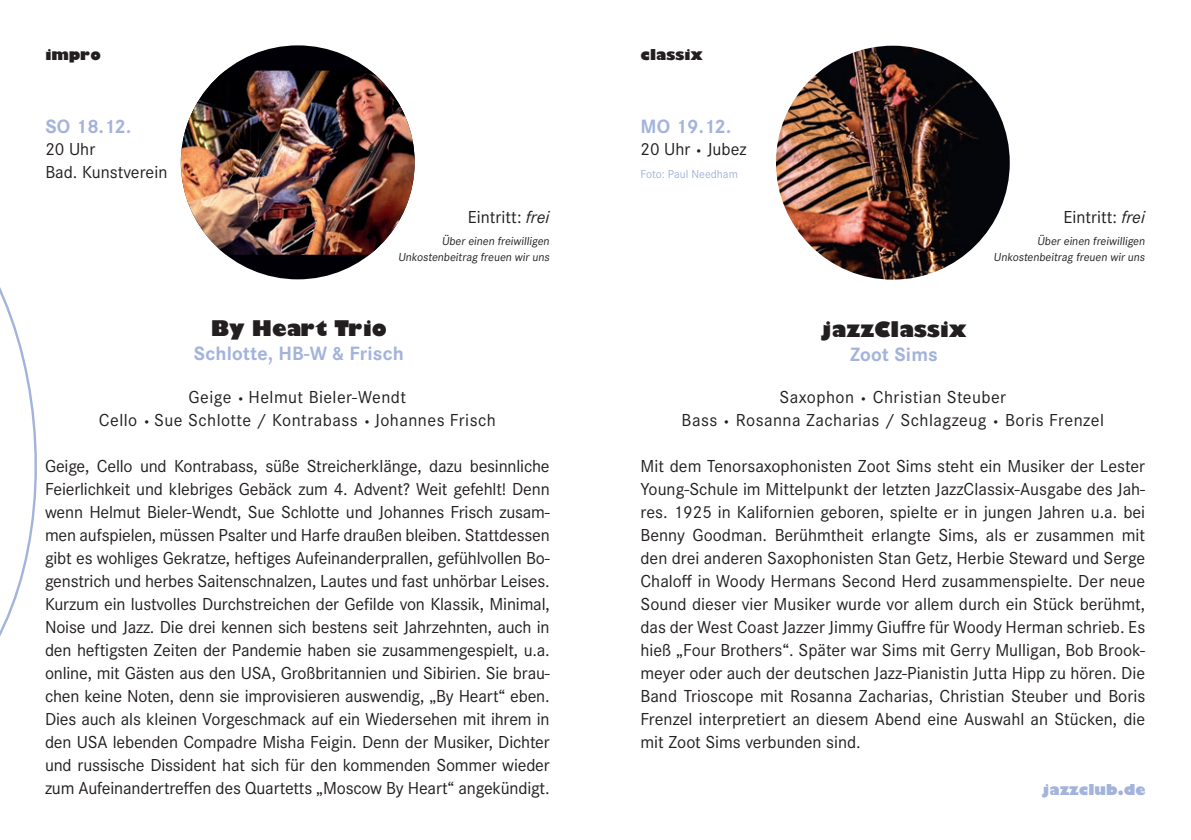
<style>
.page{position:relative;width:1191px;height:840px;background:#fff}
.page>*{position:absolute;margin:0;border:0;box-sizing:border-box;transform-origin:0 0}
.t1{font:800 21px "Gill Sans";color:#231f20}
.t2{font:700 20px "Corporate S";letter-spacing:.01em;color:#a3b3db}
.t3{font:18px/23px "Corporate S";letter-spacing:.005em;color:#231f20;text-align:justify}
.t4{font:18px/23px "Corporate S";letter-spacing:.025em;color:#231f20;text-align:center}
.t5{font:800 14.6px "Gill Sans";color:#231f20}
.t6{font:800 14.6px "Gill Sans";color:#a3b3db}
.t7{font:12px/16px "Corporate S";color:#231f20;text-align:right}
.t8{font:12px "Corporate S";color:#a3b3db}
.s1{font-style:italic}
.s2{font-size:12px}
</style>
<div class="page">
<svg style="left:0;top:287px;width:37px;height:349px"></svg>
<div style="left:181px;top:45px;width:233px;height:234px;background:#000006;border-radius:50%"></div>
<img style="left:181px;top:71px;width:233px;height:183px">
<img style="left:776px;top:46px;width:233px;height:233px;border-radius:117px">
<p class="t5" style="left:45px;top:43px;width:57px">impro</p>
<p class="t2" style="left:45px;top:112px;width:87px">SO 18.12.</p>
<p class="t3" style="left:45px;top:137px;width:124px;line-height:22.4px">20 Uhr<br>Bad. Kunstverein</p>
<p class="t3" style="left:468px;top:204px;width:83px">Eintritt: <span class="s1">frei</span></p>
<p class="t7" style="left:398px;top:232px;width:155px">Über einen freiwilligen<br>Unkostenbeitrag freuen wir uns</p>
<p class="t1" style="left:211px;top:312px;width:178px">By Heart Trio</p>
<p class="t2" style="left:194px;top:340px;width:211px">Schlotte, HB-W &amp; Frisch</p>
<p class="t4" style="left:99px;top:384px;width:398px">Geige <span class="s2">•</span> Helmut Bieler-Wendt<br>Cello <span class="s2">•</span> Sue Schlotte / Kontrabass <span class="s2">•</span> Johannes Frisch</p>
<p class="t3" style="left:45px;top:453px;width:506px">Geige, Cello und Kontrabass, süße Streicherklänge, dazu besinnliche Feierlichkeit und klebriges Gebäck zum 4. Advent? Weit gefehlt! Denn wenn Helmut Bieler-Wendt, Sue Schlotte und Johannes Frisch zusam&shy;men aufspielen, müssen Psalter und Harfe draußen bleiben. Stattdessen gibt es wohliges Gekratze, heftiges Aufeinanderprallen, gefühlvollen Bo&shy;genstrich und herbes Saitenschnalzen, Lautes und fast unhörbar Leises.<br>Kurzum ein lustvolles Durchstreichen der Gefilde von Klassik, Minimal, Noise und Jazz. Die drei kennen sich bestens seit Jahrzehnten, auch in den heftigsten Zeiten der Pandemie haben sie zusammengespielt, u.a. online, mit Gästen aus den USA, Großbritannien und Sibirien. Sie brau&shy;chen keine Noten, denn sie improvisieren auswendig, „By Heart“ eben.<br>Dies auch als kleinen Vorgeschmack auf ein Wiedersehen mit ihrem in den USA lebenden Compadre Misha Feigin. Denn der Musiker, Dichter und russische Dissident hat sich für den kommenden Sommer wieder zum Aufeinandertreffen des Quartetts „Moscow By Heart“ angekündigt.</p>
<p class="t5" style="left:640px;top:43px;width:64px">classix</p>
<p class="t2" style="left:640px;top:112px;width:92px">MO 19.12.</p>
<p class="t3" style="left:640px;top:137px;width:108px">20 Uhr <span class="s2">•</span> Jubez</p>
<p class="t8" style="left:640px;top:166px;width:99px">Foto: Paul Needham</p>
<p class="t1" style="left:821px;top:312px;width:147px">jazzClassix</p>
<p class="t2" style="left:850px;top:340px;width:89px">Zoot Sims</p>
<p class="t3" style="left:1063px;top:204px;width:83px">Eintritt: <span class="s1">frei</span></p>
<p class="t7" style="left:993px;top:232px;width:155px">Über einen freiwilligen<br>Unkostenbeitrag freuen wir uns</p>
<p class="t4" style="left:681px;top:384px;width:424px">Saxophon <span class="s2">•</span> Christian Steuber<br>Bass <span class="s2">•</span> Rosanna Zacharias / Schlagzeug <span class="s2">•</span> Boris Frenzel</p>
<p class="t3" style="left:640px;top:453px;width:506px">Mit dem Tenorsaxophonisten Zoot Sims steht ein Musiker der Lester Young-Schule im Mittelpunkt der letzten JazzClassix-Ausgabe des Jah&shy;res. 1925 in Kalifornien geboren, spielte er in jungen Jahren u.a. bei Benny Goodman. Berühmtheit erlangte Sims, als er zusammen mit den drei anderen Saxophonisten Stan Getz, Herbie Steward und Serge Chaloff in Woody Hermans Second Herd zusammenspielte. Der neue Sound dieser vier Musiker wurde vor allem durch ein Stück berühmt, das der West Coast Jazzer Jimmy Giuffre für Woody Herman schrieb. Es hieß „Four Brothers“. Später war Sims mit Gerry Mulligan, Bob Brook&shy;meyer oder auch der deutschen Jazz-Pianistin Jutta Hipp zu hören. Die Band Trioscope mit Rosanna Zacharias, Christian Steuber und Boris Frenzel interpretiert an diesem Abend eine Auswahl an Stücken, die mit Zoot Sims verbunden sind.</p>
<p class="t6" style="left:1042px;top:777px;width:105px">jazzclub.de</p>
</div>
